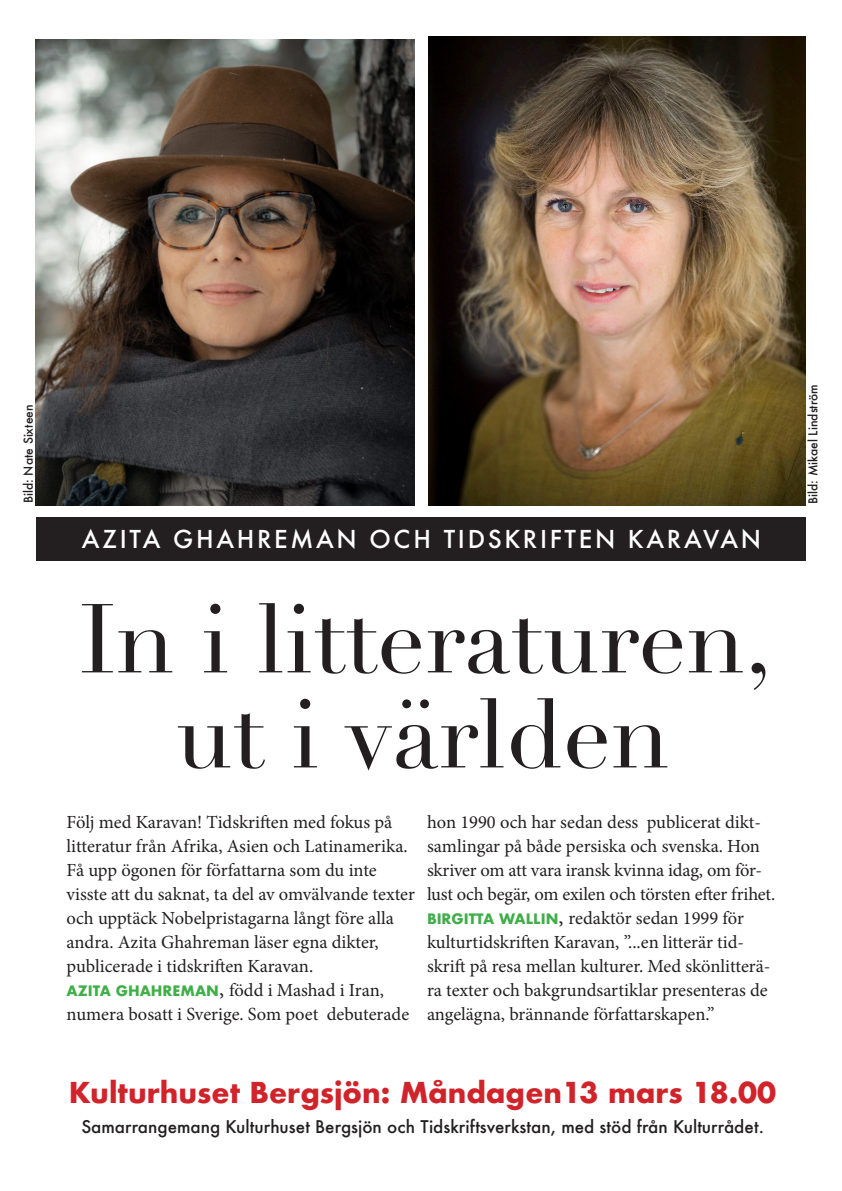
<style>
.page{position:relative;width:842px;height:1191px;background:#fff}
.page>*{position:absolute;margin:0;border:0;box-sizing:border-box;transform-origin:0 0}
.t1{font:96px/95px "Didot";color:#231f20;text-align:center}
.t2{font:700 28px "Futura";color:#d1232a}
.t3{font:500 24px "Futura";letter-spacing:.11em;color:#fff}
.t4{font:18.5px/24px "Minion Pro";letter-spacing:-.005em;color:#231f20}
.t5{font:500 17px "Futura";color:#231f20}
.t6{font:500 12px "Futura";color:#231f20}
.s1{font-family:"Futura";font-weight:700;font-size:14px;color:#40ae49}
.s2{font-size:22px}
</style>
<div class="page">
<img style="left:428px;top:37px;width:377px;height:468px">
<img style="left:36px;top:40px;width:379px;height:465px">
<div style="left:37px;top:517px;width:769px;height:43px;background:#231f20"></div>
<p class="t6" style="left:20px;top:503px;width:100px;rotate:-90deg">Bild: Nate Sixteen</p>
<p class="t3" style="left:82px;top:523px;width:681px">AZITA GHAHREMAN OCH TIDSKRIFTEN KARAVAN</p>
<p class="t1" style="left:79px;top:594px;width:695px">In i litteraturen, ut i världen</p>
<p class="t4" style="left:67px;top:810px;width:343px">Följ med Karavan! Tidskriften med fokus på litteratur från Afrika, Asien och Latinamerika.<br>Få upp ögonen för författarna som du inte</p>
<p class="t4" style="left:67px;top:882px;width:350px">visste att du saknat, ta del av omvälvande texter och upptäck Nobelpristagarna långt före alla andra. Azita Ghahreman läser egna dikter,</p>
<p class="t4" style="left:67px;top:954px;width:248px">publicerade i tidskriften Karavan.</p>
<p class="t4" style="left:67px;top:978px;width:344px"><span class="s1">AZITA GHAHREMAN</span><span class="s2">,</span> född i Mashad i Iran, numera bosatt i Sverige. Som poet debuterade</p>
<p class="t4" style="left:427px;top:810px;width:350px">hon 1990 och har sedan dess publicerat dikt&shy;samlingar på både persiska och svenska. Hon skriver om att vara iransk kvinna idag, om för&shy;lust och begär, om exilen och törsten efter frihet.</p>
<p class="t4" style="left:427px;top:906px;width:345px"><span class="s1">BIRGITTA WALLIN</span><span class="s2">,</span> redaktör sedan 1999 för kulturtidskriften Karavan, ”...en litterär tid&shy;skrift på resa mellan kulturer. Med skönlitterä&shy;ra texter och bakgrundsartiklar presenteras de angelägna, brännande författarskapen.”</p>
<p class="t2" style="left:69px;top:1072px;width:709px">Kulturhuset Bergsjön: Måndagen13 mars 18.00</p>
<p class="t5" style="left:81px;top:1114px;width:684px">Samarrangemang Kulturhuset Bergsjön och Tidskriftsverkstan, med stöd från Kulturrådet.</p>
<p class="t6" style="left:805px;top:504px;width:121px;rotate:-90deg">Bild: Mikael Lindström</p>
</div>
